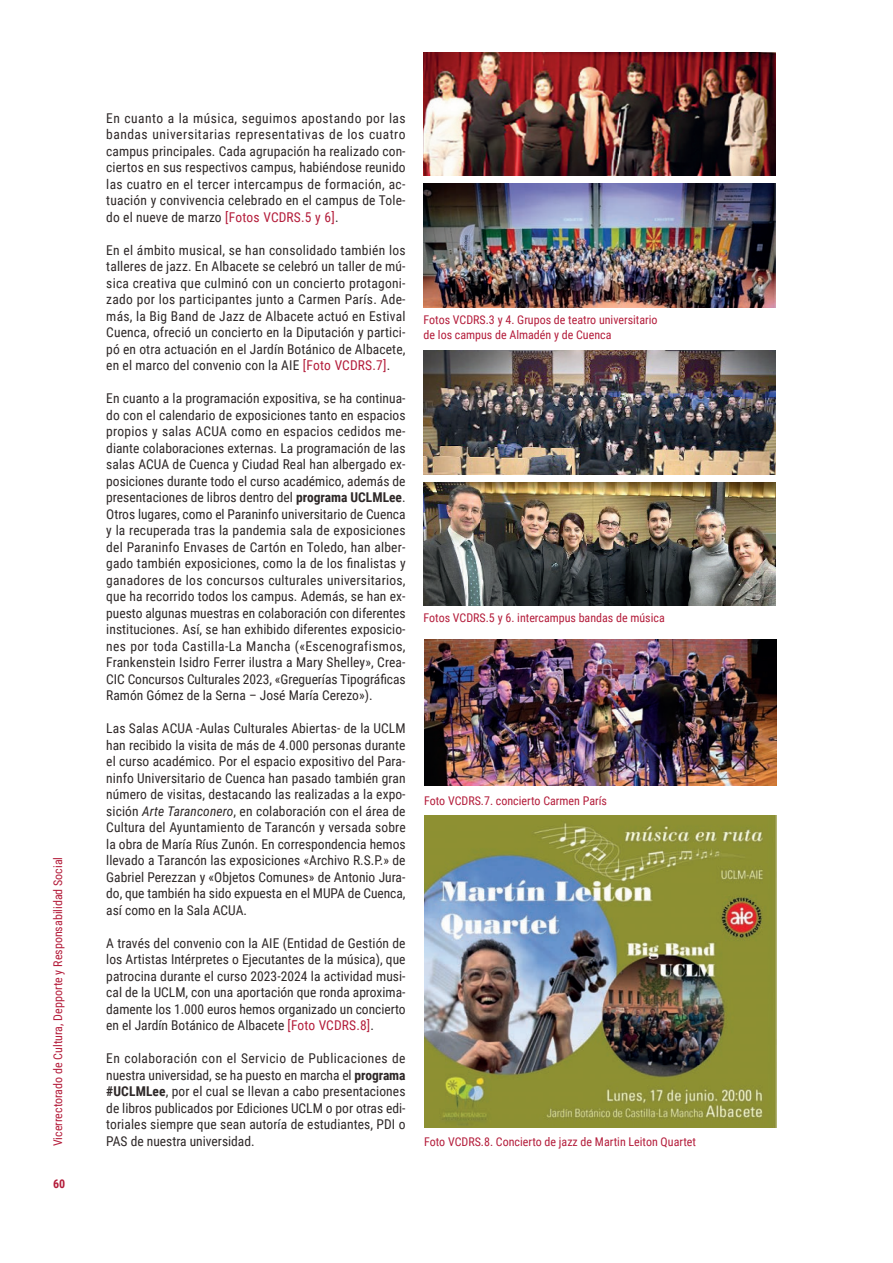
<style>
.page{position:relative;width:893px;height:1263px;background:#fff}
.page>*{position:absolute;margin:0;border:0;box-sizing:border-box;transform-origin:0 0}
.txt_corrido{font:13.5px/16.5px "Roboto Condensed";color:#2e2828;text-align:justify}
.txt_corrido-2{font:12px "Roboto Condensed";color:#b41d3b}
.txt_corrido-3{font:700 12px "Roboto Condensed";color:#b41d3b}
.s1{color:#b41d3b}
.s2{font-weight:700}
.s3{font-style:italic}
</style>
<div class="page">
<img style="left:424px;top:52px;width:351px;height:124px">
<img style="left:424px;top:184px;width:351px;height:123px">
<img style="left:424px;top:351px;width:351px;height:123px">
<img style="left:424px;top:482px;width:351px;height:124px">
<img style="left:424px;top:639px;width:352px;height:147px">
<img style="left:424px;top:816px;width:352px;height:311px">
<p class="txt_corrido-2" style="left:49px;top:1146px;width:291px;rotate:-90deg">Vicerrectorado de Cultura, Depporte y Responsabilidad Social</p>
<p class="txt_corrido-3" style="left:53px;top:1175px;width:14px">60</p>
<p class="txt_corrido" style="left:106px;top:109px;width:301px">En cuanto a la música, seguimos apostando por las bandas universitarias representativas de los cuatro campus principales. Cada agrupación ha realizado con&shy;ciertos en sus respectivos campus, habiéndose reunido las cuatro en el tercer intercampus de formación, ac&shy;tuación y convivencia celebrado en el campus de Tole&shy;do el nueve de marzo <span class="s1">[Fotos VCDRS.5 y 6]</span>.</p>
<p class="txt_corrido" style="left:106px;top:241px;width:301px">En el ámbito musical, se han consolidado también los talleres de jazz. En Albacete se celebró un taller de mú&shy;sica creativa que culminó con un concierto protagoni&shy;zado por los participantes junto a Carmen París. Ade&shy;más, la Big Band de Jazz de Albacete actuó en Estival Cuenca, ofreció un concierto en la Diputación y partici&shy;pó en otra actuación en el Jardín Botánico de Albacete, en el marco del convenio con la AIE <span class="s1">[Foto VCDRS.7]</span>.</p>
<p class="txt_corrido" style="left:106px;top:390px;width:301px">En cuanto a la programación expositiva, se ha continua&shy;do con el calendario de exposiciones tanto en espacios propios y salas ACUA como en espacios cedidos me&shy;diante colaboraciones externas. La programación de las salas ACUA de Cuenca y Ciudad Real han albergado ex&shy;posiciones durante todo el curso académico, además de presentaciones de libros dentro del <span class="s2">programa UCLMLee</span>.<br>Otros lugares, como el Paraninfo universitario de Cuenca y la recuperada tras la pandemia sala de exposiciones del Paraninfo Envases de Cartón en Toledo, han alber&shy;gado también exposiciones, como la de los finalistas y ganadores de los concursos culturales universitarios, que ha recorrido todos los campus. Además, se han ex&shy;puesto algunas muestras en colaboración con diferentes instituciones. Así, se han exhibido diferentes exposicio&shy;nes por toda Castilla-La Mancha («Escenografismos, Frankenstein Isidro Ferrer ilustra a Mary Shelley», Crea-CIC Concursos Culturales 2023, «Greguerías Tipográficas Ramón Gómez de la Serna – José María Cerezo»).</p>
<p class="txt_corrido" style="left:106px;top:720px;width:301px">Las Salas ACUA -Aulas Culturales Abiertas- de la UCLM han recibido la visita de más de 4.000 personas durante el curso académico. Por el espacio expositivo del Para&shy;ninfo Universitario de Cuenca han pasado también gran número de visitas, destacando las realizadas a la expo&shy;sición <span class="s3">Arte Taranconero</span>, en colaboración con el área de Cultura del Ayuntamiento de Tarancón y versada sobre la obra de María Ríus Zunón. En correspondencia hemos llevado a Tarancón las exposiciones «Archivo R.S.P.» de Gabriel Perezzan y «Objetos Comunes» de Antonio Jura&shy;do, que también ha sido expuesta en el MUPA de Cuenca, así como en la Sala ACUA.</p>
<p class="txt_corrido" style="left:106px;top:934px;width:301px">A través del convenio con la AIE (Entidad de Gestión de los Artistas Intérpretes o Ejecutantes de la música), que patrocina durante el curso 2023-2024 la actividad musi&shy;cal de la UCLM, con una aportación que ronda aproxima&shy;damente los 1.000 euros hemos organizado un concierto en el Jardín Botánico de Albacete <span class="s1">[Foto VCDRS.8]</span>.</p>
<p class="txt_corrido" style="left:106px;top:1050px;width:301px">En colaboración con el Servicio de Publicaciones de nuestra universidad, se ha puesto en marcha el <span class="s2">programa #UCLMLee</span>, por el cual se llevan a cabo presentaciones de libros publicados por Ediciones UCLM o por otras edi&shy;toriales siempre que sean autoría de estudiantes, PDI o</p>
<p class="txt_corrido" style="left:106px;top:1132px;width:150px">PAS de nuestra universidad.</p>
<p class="txt_corrido-2" style="left:424px;top:311px;width:236px">Fotos VCDRS.3 y 4. Grupos de teatro universitario</p>
<p class="txt_corrido-2" style="left:424px;top:326px;width:189px">de los campus de Almadén y de Cuenca</p>
<p class="txt_corrido-2" style="left:424px;top:610px;width:243px">Fotos VCDRS.5 y 6. intercampus bandas de música</p>
<p class="txt_corrido-2" style="left:424px;top:792px;width:184px">Foto VCDRS.7. concierto Carmen París</p>
<p class="txt_corrido-2" style="left:424px;top:1133px;width:273px">Foto VCDRS.8. Concierto de jazz de Martin Leiton Quartet</p>
</div>
